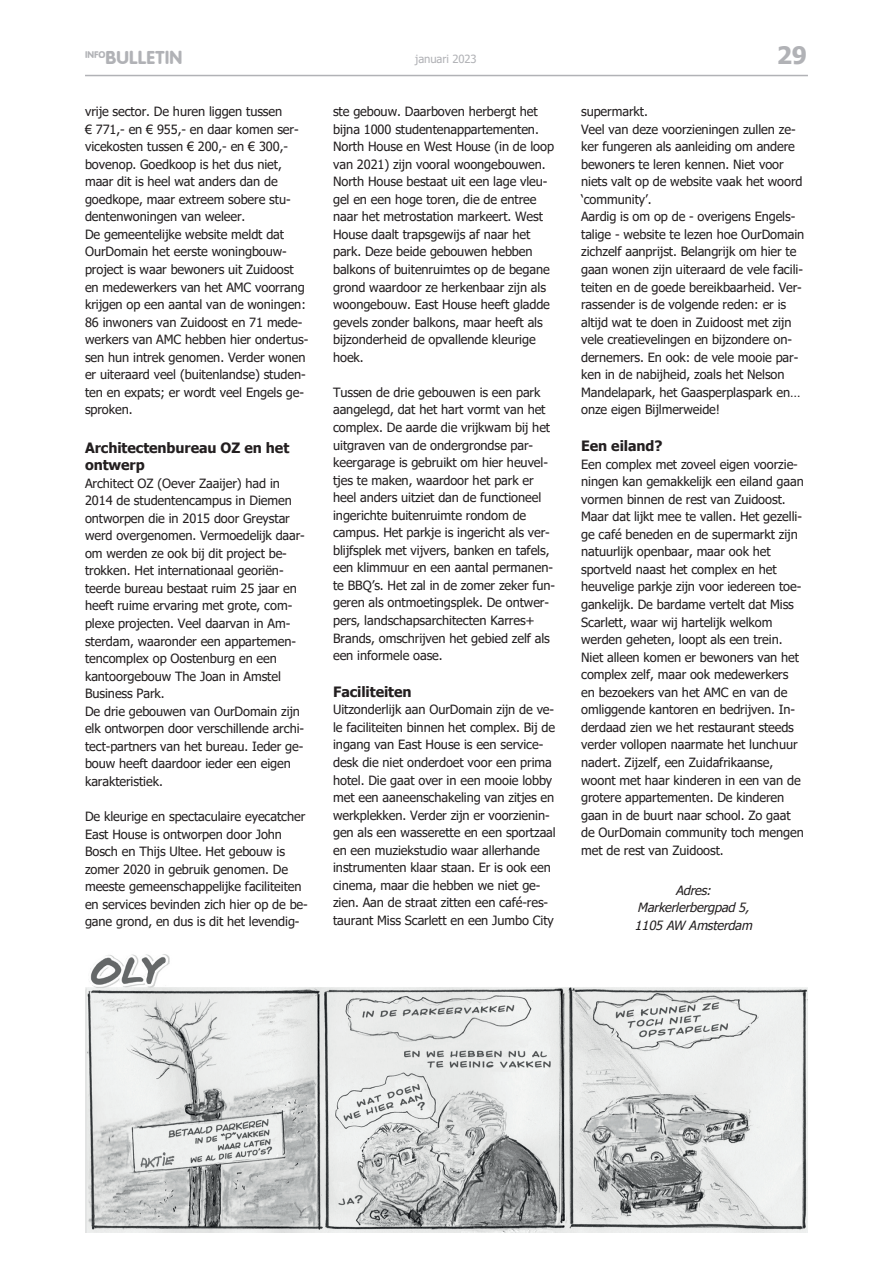
<style>
.page{position:relative;width:893px;height:1263px;background:#fff}
.page>*{position:absolute;margin:0;border:0;box-sizing:border-box;transform-origin:0 0}
.t1{font:700 24px "Tahoma";color:#b1b2b6}
.t2{font:700 18.6px "Ex Rounded";letter-spacing:-.005em;color:#b1b2b6}
.t3{font:700 14.25px/17.5px "Tahoma";letter-spacing:-.005em;color:#231f20}
.t4{font:12.75px/17.5px "Tahoma";letter-spacing:-.005em;color:#231f20}
.t5{font:italic 12.75px/17.5px "Tahoma W01";letter-spacing:-.01em;color:#231f20;text-align:center}
.t6{font:11.25px "Tahoma";letter-spacing:-.01em;color:#b1b2b6}
</style>
<div class="page">
<hr style="left:85px;top:75px;width:723px;height:1px;background:#b1b2b6">
<img style="left:85px;top:954px;width:723px;height:278px">
<h2 class="t2" style="left:85px;top:45px;width:99px"><sup>INFO</sup>BULLETIN</h2>
<p class="t6" style="left:415px;top:52px;width:63px">januari 2023</p>
<h1 class="t1" style="left:777px;top:40px;width:32px">29</h1>
<p class="t4" style="left:85px;top:102px;width:225px">vrije sector. De huren liggen tussen<br>€ 771,- en € 955,- en daar komen ser‐ vicekosten tussen € 200,- en € 300,- bovenop. Goedkoop is het dus niet, maar dit is heel wat anders dan de goedkope, maar extreem sobere stu‐ dentenwoningen van weleer.<br>De gemeentelijke website meldt dat OurDomain het eerste woningbouw‐ project is waar bewoners uit Zuidoost en medewerkers van het AMC voorrang krijgen op een aantal van de woningen:<br>86 inwoners van Zuidoost en 71 mede‐ werkers van AMC hebben hier ondertus‐ sen hun intrek genomen. Verder wonen er uiteraard veel (buitenlandse) studen‐ ten en expats; er wordt veel Engels ge‐ sproken.</p>
<p class="t3" style="left:85px;top:438px;width:206px">Architectenbureau OZ en het ontwerp</p>
<p class="t4" style="left:85px;top:474px;width:221px">Architect OZ (Oever Zaaijer) had in 2014 de studentencampus in Diemen ontworpen die in 2015 door Greystar werd overgenomen. Vermoedelijk daar‐ om werden ze ook bij dit project be‐ trokken. Het internationaal georiën‐ teerde bureau bestaat ruim 25 jaar en heeft ruime ervaring met grote, com‐ plexe projecten. Veel daarvan in Am‐ sterdam, waaronder een appartemen‐ tencomplex op Oostenburg en een kantoorgebouw The Joan in Amstel Business Park.<br>De drie gebouwen van OurDomain zijn elk ontworpen door verschillende archi‐ tect-partners van het bureau. Ieder ge‐ bouw heeft daardoor ieder een eigen karakteristiek.</p>
<p class="t4" style="left:85px;top:807px;width:224px">De kleurige en spectaculaire eyecatcher East House is ontworpen door John Bosch en Thijs Ultee. Het gebouw is zomer 2020 in gebruik genomen. De meeste gemeenschappelijke faciliteiten en services bevinden zich hier op de be‐ gane grond, en dus is dit het levendig‐</p>
<p class="t4" style="left:333px;top:102px;width:222px">ste gebouw. Daarboven herbergt het bijna 1000 studentenappartementen.<br>North House en West House (in de loop van 2021) zijn vooral woongebouwen.<br>North House bestaat uit een lage vleu‐ gel en een hoge toren, die de entree naar het metrostation markeert. West House daalt trapsgewijs af naar het park. Deze beide gebouwen hebben balkons of buitenruimtes op de begane grond waardoor ze herkenbaar zijn als woongebouw. East House heeft gladde gevels zonder balkons, maar heeft als bijzonderheid de opvallende kleurige hoek.</p>
<p class="t4" style="left:333px;top:383px;width:224px">Tussen de drie gebouwen is een park aangelegd, dat het hart vormt van het complex. De aarde die vrijkwam bij het uitgraven van de ondergrondse par‐ keergarage is gebruikt om hier heuvel‐ tjes te maken, waardoor het park er heel anders uitziet dan de functioneel ingerichte buitenruimte rondom de campus. Het parkje is ingericht als ver‐ blijfsplek met vijvers, banken en tafels, een klimmuur en een aantal permanen‐ te BBQ’s. Het zal in de zomer zeker fun‐ geren als ontmoetingsplek. De ontwer‐ pers, landschapsarchitecten Karres+ Brands, omschrijven het gebied zelf als een informele oase.</p>
<p class="t3" style="left:333px;top:682px;width:80px">Faciliteiten</p>
<p class="t4" style="left:333px;top:700px;width:224px">Uitzonderlijk aan OurDomain zijn de ve‐ le faciliteiten binnen het complex. Bij de ingang van East House is een service‐ desk die niet onderdoet voor een prima hotel. Die gaat over in een mooie lobby met een aaneenschakeling van zitjes en werkplekken. Verder zijn er voorzienin‐ gen als een wasserette en een sportzaal en een muziekstudio waar allerhande instrumenten klaar staan. Er is ook een cinema, maar die hebben we niet ge‐ zien. Aan de straat zitten een café-res‐ taurant Miss Scarlett en een Jumbo City</p>
<p class="t4" style="left:581px;top:102px;width:225px">supermarkt.<br>Veel van deze voorzieningen zullen ze‐ ker fungeren als aanleiding om andere bewoners te leren kennen. Niet voor niets valt op de website vaak het woord ‘community’.<br>Aardig is om op de - overigens Engels‐ talige - website te lezen hoe OurDomain zichzelf aanprijst. Belangrijk om hier te gaan wonen zijn uiteraard de vele facili‐ teiten en de goede bereikbaarheid. Ver‐ rassender is de volgende reden: er is altijd wat te doen in Zuidoost met zijn vele creatievelingen en bijzondere on‐ dernemers. En ook: de vele mooie par‐ ken in de nabijheid, zoals het Nelson Mandelapark, het Gaasperplaspark en… onze eigen Bijlmerweide!</p>
<p class="t3" style="left:581px;top:437px;width:83px">Een eiland?</p>
<p class="t4" style="left:581px;top:455px;width:224px">Een complex met zoveel eigen voorzie&shy;ningen kan gemakkelijk een eiland gaan vormen binnen de rest van Zuidoost.<br>Maar dat lijkt mee te vallen. Het gezelli‐ ge café beneden en de supermarkt zijn natuurlijk openbaar, maar ook het sportveld naast het complex en het heuvelige parkje zijn voor iedereen toe‐ gankelijk. De bardame vertelt dat Miss Scarlett, waar wij hartelijk welkom werden geheten, loopt als een trein.<br>Niet alleen komen er bewoners van het complex zelf, maar ook medewerkers en bezoekers van het AMC en van de omliggende kantoren en bedrijven. In‐ derdaad zien we het restaurant steeds verder vollopen naarmate het lunchuur nadert. Zijzelf, een Zuidafrikaanse, woont met haar kinderen in een van de grotere appartementen. De kinderen gaan in de buurt naar school. Zo gaat de OurDomain community toch mengen met de rest van Zuidoost.</p>
<p class="t5" style="left:636px;top:881px;width:119px">Adres:<br>Markerlerbergpad 5,<br>1105 AW Amsterdam</p>
</div>
